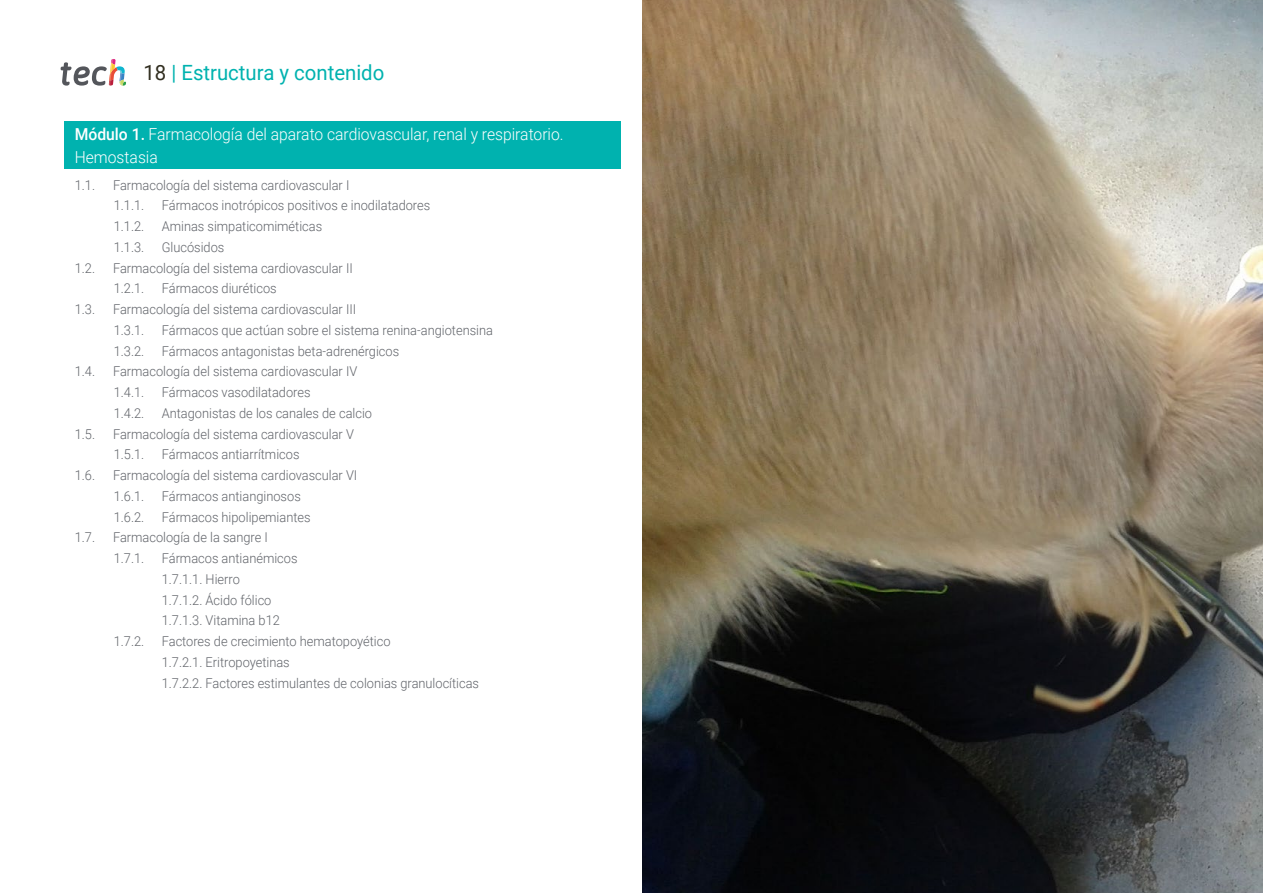
<style>
.page{position:relative;width:1263px;height:893px;background:#fff}
.page>*{position:absolute;margin:0;border:0;box-sizing:border-box;transform-origin:0 0}
.t1{font:21px "Roboto";color:#00b2af}
.t2{font:300 16.5px/22.5px "Roboto";color:#fff;scale:.95 1}
.t3{font:300 13.5px/20.7px "Roboto";color:#61646a;scale:.95 1}
.s1{color:#312e20}
.s2{font-weight:500}
</style>
<div class="page">
<div style="left:64px;top:121px;width:557px;height:48px;background:#00b2af"></div>
<svg style="left:61px;top:59px;width:65px;height:27px"></svg>
<img style="left:642px;top:0;width:621px;height:893px">
<h1 class="t1" style="left:144px;top:57px;width:242px"><span class="s1">18</span> | Estructura y contenido</h1>
<p class="t2" style="left:75px;top:122px;width:516px"><span class="s2">Módulo 1.</span> Farmacología del aparato cardiovascular, renal y respiratorio.<br>Hemostasia</p>
<p class="t3" style="left:75px;top:174px;width:23px">1.1.</p>
<p class="t3" style="left:113px;top:174px;width:250px">Farmacología del sistema cardiovascular I<br>1.1.1.</p>
<p class="t3" style="left:162px;top:195px;width:284px">Fármacos inotrópicos positivos e inodilatadores</p>
<p class="t3" style="left:114px;top:215px;width:34px">1.1.2.</p>
<p class="t3" style="left:162px;top:215px;width:170px">Aminas simpaticomiméticas</p>
<p class="t3" style="left:114px;top:236px;width:34px">1.1.3.</p>
<p class="t3" style="left:162px;top:236px;width:67px">Glucósidos</p>
<p class="t3" style="left:75px;top:257px;width:23px">1.2.</p>
<p class="t3" style="left:113px;top:257px;width:254px">Farmacología del sistema cardiovascular II<br>1.2.1.</p>
<p class="t3" style="left:162px;top:278px;width:123px">Fármacos diuréticos</p>
<p class="t3" style="left:75px;top:298px;width:23px">1.3.</p>
<p class="t3" style="left:113px;top:298px;width:258px">Farmacología del sistema cardiovascular III<br>1.3.1.</p>
<p class="t3" style="left:162px;top:319px;width:350px">Fármacos que actúan sobre el sistema renina-angiotensina</p>
<p class="t3" style="left:114px;top:340px;width:34px">1.3.2.</p>
<p class="t3" style="left:162px;top:340px;width:251px">Fármacos antagonistas beta-adrenérgicos</p>
<p class="t3" style="left:75px;top:361px;width:23px">1.4.</p>
<p class="t3" style="left:113px;top:361px;width:259px">Farmacología del sistema cardiovascular IV<br>1.4.1.</p>
<p class="t3" style="left:162px;top:381px;width:158px">Fármacos vasodilatadores</p>
<p class="t3" style="left:114px;top:402px;width:34px">1.4.2.</p>
<p class="t3" style="left:162px;top:402px;width:223px">Antagonistas de los canales de calcio</p>
<p class="t3" style="left:75px;top:423px;width:23px">1.5.</p>
<p class="t3" style="left:113px;top:423px;width:255px">Farmacología del sistema cardiovascular V<br>1.5.1.</p>
<p class="t3" style="left:162px;top:444px;width:146px">Fármacos antiarrítmicos</p>
<p class="t3" style="left:75px;top:464px;width:23px">1.6.</p>
<p class="t3" style="left:113px;top:464px;width:259px">Farmacología del sistema cardiovascular VI<br>1.6.1.</p>
<p class="t3" style="left:162px;top:485px;width:148px">Fármacos antianginosos</p>
<p class="t3" style="left:114px;top:506px;width:34px">1.6.2.</p>
<p class="t3" style="left:162px;top:506px;width:158px">Fármacos hipolipemiantes</p>
<p class="t3" style="left:75px;top:527px;width:23px">1.7.</p>
<p class="t3" style="left:113px;top:527px;width:165px">Farmacología de la sangre I<br>1.7.1.</p>
<p class="t3" style="left:162px;top:547px;width:144px">Fármacos antianémicos<br>1.7.1.1. Hierro<br>1.7.1.2. Ácido fólico<br>1.7.1.3. Vitamina b12</p>
<p class="t3" style="left:114px;top:630px;width:34px">1.7.2.</p>
<p class="t3" style="left:162px;top:630px;width:335px">Factores de crecimiento hematopoyético<br>1.7.2.1. Eritropoyetinas<br>1.7.2.2. Factores estimulantes de colonias granulocíticas</p>
</div>
